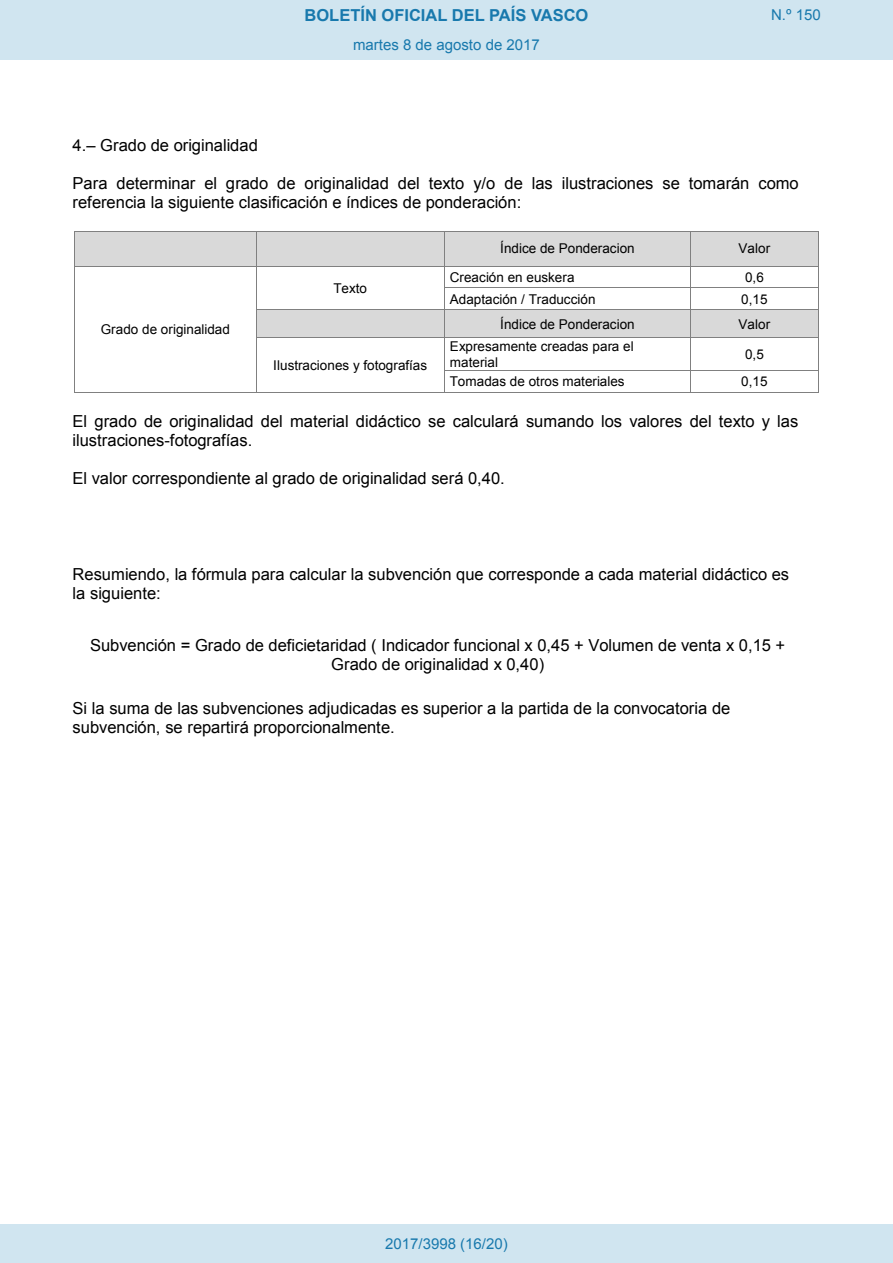
<style>
.page{position:relative;width:893px;height:1263px;background:#fff}
.page>*{position:absolute;margin:0;border:0;box-sizing:border-box;transform-origin:0 0}
.t1{font:16.5px/18.9px "Arial";color:#000}
.t2{font:700 16.5px "Arial";color:#1879ad}
.Paginacion_Centro{font:15px "Arial";color:#1879ad}
.t3{font:13.5px/15.6px "Arial";letter-spacing:.005em;color:#000}
</style>
<div class="page">
<div style="left:75px;top:232px;width:180px;height:34px;background:#d9d9d9"></div>
<div style="left:256px;top:232px;width:188px;height:34px;background:#d9d9d9"></div>
<div style="left:445px;top:232px;width:245px;height:34px;background:#d9d9d9"></div>
<div style="left:691px;top:232px;width:127px;height:34px;background:#d9d9d9"></div>
<hr style="left:75px;top:231px;width:181px;height:1px;background:#808080">
<hr style="left:256px;top:231px;width:188px;height:1px;background:#808080">
<hr style="left:445px;top:231px;width:245px;height:1px;background:#808080">
<hr style="left:691px;top:231px;width:127px;height:1px;background:#808080">
<hr style="left:75px;top:232px;width:1px;height:34px;background:#808080">
<hr style="left:256px;top:232px;width:1px;height:34px;background:#808080">
<hr style="left:444px;top:232px;width:1px;height:34px;background:#808080">
<hr style="left:690px;top:232px;width:1px;height:34px;background:#808080">
<hr style="left:818px;top:232px;width:1px;height:34px;background:#808080">
<hr style="left:75px;top:266px;width:181px;height:1px;background:#808080">
<hr style="left:256px;top:266px;width:188px;height:1px;background:#808080">
<hr style="left:445px;top:266px;width:245px;height:1px;background:#808080">
<hr style="left:691px;top:266px;width:127px;height:1px;background:#808080">
<hr style="left:445px;top:288px;width:245px;height:1px;background:#808080">
<hr style="left:691px;top:288px;width:127px;height:1px;background:#808080">
<div style="left:256px;top:310px;width:188px;height:27px;background:#d9d9d9"></div>
<div style="left:445px;top:310px;width:245px;height:27px;background:#d9d9d9"></div>
<div style="left:691px;top:310px;width:127px;height:27px;background:#d9d9d9"></div>
<hr style="left:256px;top:310px;width:188px;height:1px;background:#808080">
<hr style="left:445px;top:310px;width:245px;height:1px;background:#808080">
<hr style="left:691px;top:310px;width:127px;height:1px;background:#808080">
<svg style="left:256px;top:267px;width:1px;height:70px"></svg>
<hr style="left:256px;top:337px;width:188px;height:1px;background:#808080">
<svg style="left:444px;top:266px;width:1px;height:72px"></svg>
<hr style="left:445px;top:337px;width:245px;height:1px;background:#808080">
<svg style="left:690px;top:266px;width:1px;height:72px"></svg>
<hr style="left:691px;top:337px;width:127px;height:1px;background:#808080">
<svg style="left:818px;top:266px;width:1px;height:72px"></svg>
<hr style="left:75px;top:338px;width:1px;height:32px;background:#808080">
<hr style="left:256px;top:338px;width:1px;height:32px;background:#808080">
<hr style="left:444px;top:338px;width:1px;height:32px;background:#808080">
<hr style="left:690px;top:338px;width:1px;height:32px;background:#808080">
<hr style="left:818px;top:338px;width:1px;height:32px;background:#808080">
<hr style="left:445px;top:370px;width:245px;height:1px;background:#808080">
<hr style="left:691px;top:370px;width:127px;height:1px;background:#808080">
<hr style="left:75px;top:392px;width:181px;height:1px;background:#808080">
<svg style="left:256px;top:370px;width:1px;height:22px"></svg>
<hr style="left:256px;top:392px;width:188px;height:1px;background:#808080">
<svg style="left:444px;top:370px;width:1px;height:23px"></svg>
<hr style="left:445px;top:392px;width:245px;height:1px;background:#808080">
<svg style="left:690px;top:370px;width:1px;height:23px"></svg>
<hr style="left:691px;top:392px;width:127px;height:1px;background:#808080">
<svg style="left:818px;top:370px;width:1px;height:23px"></svg>
<div style="left:0;top:0;width:893px;height:60px;background:#d0e5f0"></div>
<div style="left:0;top:1225px;width:893px;height:38px;background:#d0e5f0"></div>
<p class="t2" style="left:305px;top:4px;width:285px">BOLETÍN OFICIAL DEL PAÍS VASCO</p>
<p class="Paginacion_Centro" style="left:771px;top:5px;width:51px">N.º 150</p>
<p class="Paginacion_Centro" style="left:353px;top:35px;width:188px">martes 8 de agosto de 2017</p>
<p class="t1" style="left:73px;top:136px;width:187px">4.– Grado de originalidad</p>
<p class="t1" style="left:73px;top:174px;width:727px">Para determinar el grado de originalidad del texto y/o de las ilustraciones se tomarán como referencia la siguiente clasificación e índices de ponderación:</p>
<p class="t3" style="left:500px;top:241px;width:136px">Índice de Ponderacion</p>
<p class="t3" style="left:739px;top:241px;width:33px">Valor</p>
<p class="t3" style="left:101px;top:322px;width:131px">Grado de originalidad</p>
<p class="t3" style="left:333px;top:280px;width:35px">Texto</p>
<p class="t3" style="left:450px;top:269px;width:126px">Creación en euskera</p>
<p class="t3" style="left:745px;top:269px;width:20px">0,6</p>
<p class="t3" style="left:450px;top:291px;width:147px">Adaptación / Traducción</p>
<p class="t3" style="left:741px;top:291px;width:28px">0,15</p>
<p class="t3" style="left:500px;top:316px;width:136px">Índice de Ponderacion</p>
<p class="t3" style="left:739px;top:316px;width:33px">Valor</p>
<p class="t3" style="left:450px;top:339px;width:185px">Expresamente creadas para el material</p>
<p class="t3" style="left:745px;top:346px;width:20px">0,5</p>
<p class="t3" style="left:450px;top:374px;width:176px">Tomadas de otros materiales</p>
<p class="t3" style="left:741px;top:374px;width:28px">0,15</p>
<p class="t1" style="left:73px;top:412px;width:727px">El grado de originalidad del material didáctico se calculará sumando los valores del texto y las ilustraciones-fotografías.</p>
<p class="t1" style="left:73px;top:469px;width:434px">El valor correspondiente al grado de originalidad será 0,40.</p>
<p class="t3" style="left:273px;top:357px;width:155px">Ilustraciones y fotografías</p>
<p class="t1" style="left:73px;top:565px;width:718px">Resumiendo, la fórmula para calcular la subvención que corresponde a cada material didáctico es la siguiente:</p>
<p class="t1" style="left:90px;top:635px;width:697px;text-align:center">Subvención = Grado de deficietaridad ( Indicador funcional x 0,45 + Volumen de venta x 0,15 +<br>Grado de originalidad x 0,40)</p>
<p class="t1" style="left:73px;top:699px;width:659px">Si la suma de las subvenciones adjudicadas es superior a la partida de la convocatoria de subvención, se repartirá proporcionalmente.</p>
<p class="Paginacion_Centro" style="left:385px;top:1234px;width:124px">2017/3998 (16/20)</p>
</div>
